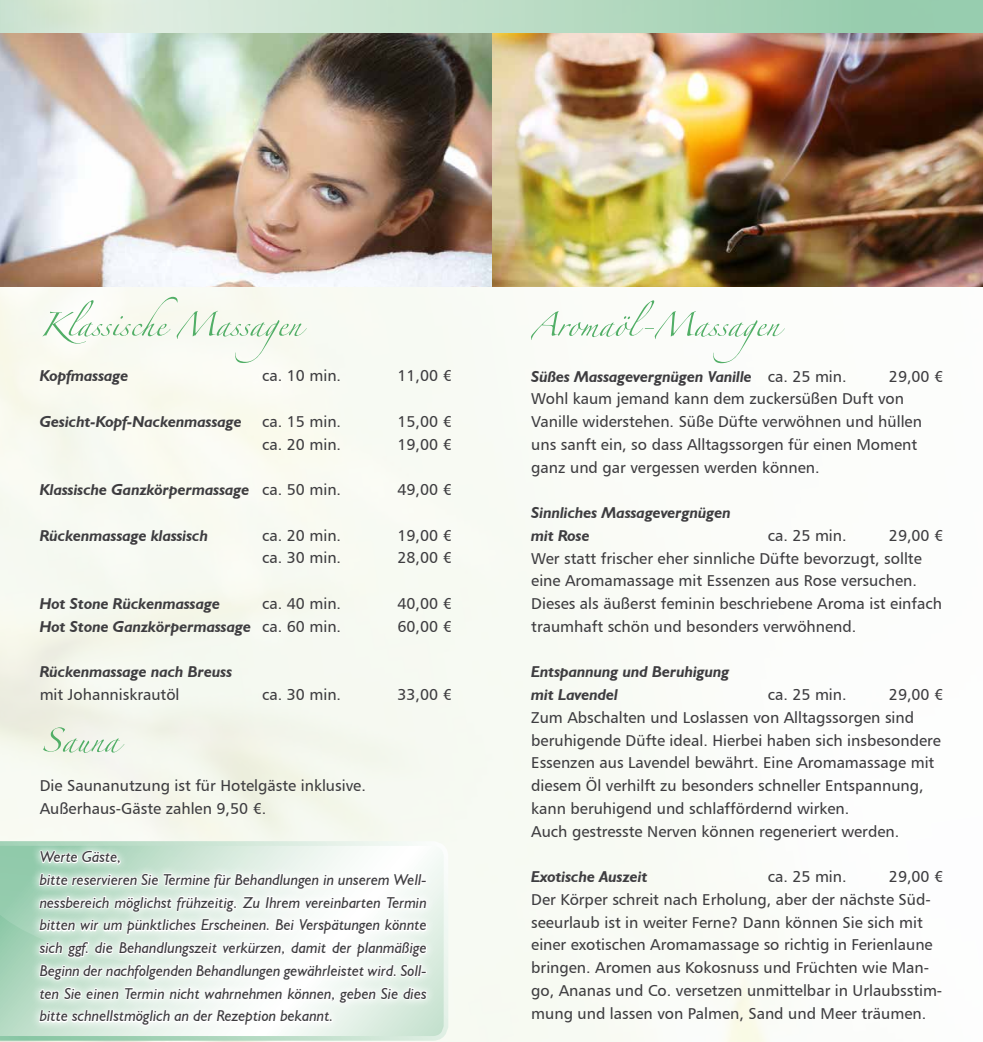
<style>
.page{position:relative;width:983px;height:1042px;background:#fff}
.page>*{position:absolute;margin:0;border:0;box-sizing:border-box;transform-origin:0 0}
.t1{font:52.5px "Zapfino Extra LT One";color:#51ae66}
.t2{font:15.75px/22.8px "Humanist 777 BT Roman B";color:#3e3d40}
.t3{font:italic 15.75px/22.8px "Humanist 521 BT";color:#3e3d40}
.t4{font:italic 700 15.75px/22.8px "Humanist 521 BT";color:#3e3d40}
.s1{font-family:"Humanist 777 BT Roman B";font-weight:400;font-style:normal}
</style>
<div class="page">
<img style="left:0;top:0;width:982px;height:1042px">
<img style="left:491px;top:33px;width:491px;height:253px">
<img style="left:0;top:33px;width:491px;height:253px">
<svg style="left:0;top:841px;width:448px;height:199px;background:#b9dcc6"></svg>
<svg style="left:0;top:776px;width:447px;height:192px;fill:#f5f8ef"></svg>
<div style="left:30px;top:842px;width:405px;height:193px;background:#fff;opacity:.88"></div>
<svg style="left:38px;top:849px;width:390px;height:187px"></svg>
<h1 class="t1" style="left:40px;top:286px;width:270px">Klassische Massagen</h1>
<h1 class="t1" style="left:531px;top:287px;width:256px">Aromaöl-Massagen</h1>
<p class="t4" style="left:531px;top:364px;width:317px">Süßes Massagevergnügen Vanille <span class="s1">ca. 25 min.</span></p>
<p class="t4" style="left:40px;top:364px;width:90px">Kopfmassage</p>
<p class="t2" style="left:262px;top:364px;width:80px">ca. 10 min.</p>
<p class="t2" style="left:397px;top:364px;width:56px">11,00 €</p>
<p class="t4" style="left:40px;top:410px;width:204px">Gesicht-Kopf-Nackenmassage</p>
<p class="t2" style="left:262px;top:410px;width:80px">ca. 15 min.</p>
<p class="t2" style="left:397px;top:410px;width:56px">15,00 €</p>
<p class="t2" style="left:262px;top:432px;width:80px">ca. 20 min.</p>
<p class="t2" style="left:397px;top:432px;width:56px">19,00 €</p>
<p class="t4" style="left:40px;top:478px;width:303px">Klassische Ganzkörpermassage <span class="s1">ca. 50 min.</span></p>
<p class="t2" style="left:397px;top:478px;width:56px">49,00 €</p>
<p class="t4" style="left:40px;top:524px;width:170px">Rückenmassage klassisch</p>
<p class="t2" style="left:262px;top:523px;width:80px">ca. 20 min.</p>
<p class="t2" style="left:397px;top:523px;width:56px">19,00 €</p>
<p class="t2" style="left:262px;top:546px;width:80px">ca. 30 min.</p>
<p class="t2" style="left:397px;top:546px;width:56px">28,00 €</p>
<p class="t4" style="left:40px;top:592px;width:182px">Hot Stone Rückenmassage</p>
<p class="t2" style="left:262px;top:592px;width:80px">ca. 40 min.</p>
<p class="t2" style="left:397px;top:592px;width:56px">40,00 €</p>
<p class="t4" style="left:40px;top:614px;width:303px">Hot Stone Ganzkörpermassage <span class="s1">ca. 60 min.</span></p>
<p class="t2" style="left:397px;top:614px;width:56px">60,00 €</p>
<p class="t4" style="left:40px;top:660px;width:194px">Rückenmassage nach Breuss</p>
<p class="t2" style="left:40px;top:683px;width:141px">mit Johanniskrautöl</p>
<p class="t2" style="left:262px;top:683px;width:80px">ca. 30 min.</p>
<p class="t2" style="left:397px;top:683px;width:56px">33,00 €</p>
<p class="t2" style="left:531px;top:364px;width:413px;text-indent:357px">29,00 € Wohl kaum jemand kann dem zuckersüßen Duft von Vanille widerstehen. Süße Düfte verwöhnen und hüllen uns sanft ein, so dass Alltagssorgen für einen Moment ganz und gar vergessen werden können.</p>
<p class="t4" style="left:531px;top:501px;width:201px">Sinnliches Massagevergnügen mit Rose</p>
<p class="t2" style="left:767px;top:524px;width:80px">ca. 25 min.</p>
<p class="t2" style="left:531px;top:524px;width:413px;text-indent:357px">29,00 € Wer statt frischer eher sinnliche Düfte bevorzugt, sollte eine Aromamassage mit Essenzen aus Rose versuchen.<br>Dieses als äußerst feminin beschriebene Aroma ist einfach traumhaft schön und besonders verwöhnend.</p>
<p class="t4" style="left:531px;top:660px;width:200px">Entspannung und Beruhigung mit Lavendel</p>
<p class="t2" style="left:767px;top:683px;width:80px">ca. 25 min.</p>
<p class="t2" style="left:531px;top:683px;width:413px;text-indent:357px">29,00 € Zum Abschalten und Loslassen von Alltagssorgen sind beruhigende Düfte ideal. Hierbei haben sich insbesondere Essenzen aus Lavendel bewährt. Eine Aromamassage mit diesem Öl verhilft zu besonders schneller Entspannung, kann beruhigend und schlaffördernd wirken.<br>Auch gestresste Nerven können regeneriert werden.</p>
<p class="t4" style="left:531px;top:865px;width:118px">Exotische Auszeit</p>
<p class="t2" style="left:767px;top:865px;width:80px">ca. 25 min.</p>
<h1 class="t1" style="left:40px;top:702px;width:80px">Sauna</h1>
<p class="t2" style="left:40px;top:774px;width:327px">Die Saunanutzung ist für Hotelgäste inklusive.<br>Außerhaus-Gäste zahlen 9,50 €.</p>
<p class="t3" style="left:40px;top:845px;width:388px">Werte Gäste,<br>bitte reservieren Sie Termine für Behandlungen in unserem Well&shy;nessbereich möglichst frühzeitig. Zu Ihrem vereinbarten Termin bitten wir um pünktliches Erscheinen. Bei Verspätungen könnte sich ggf. die Behandlungszeit verkürzen, damit der planmäßige Beginn der nachfolgenden Behandlungen gewährleistet wird. Soll&shy;ten Sie einen Termin nicht wahrnehmen können, geben Sie dies bitte schnellstmöglich an der Rezeption bekannt.</p>
<p class="t2" style="left:531px;top:865px;width:413px;text-indent:357px">29,00 € Der Körper schreit nach Erholung, aber der nächste Süd&shy;seeurlaub ist in weiter Ferne? Dann können Sie sich mit einer exotischen Aromamassage so richtig in Ferienlaune bringen. Aromen aus Kokosnuss und Früchten wie Man&shy;go, Ananas und Co. versetzen unmittelbar in Urlaubsstim&shy;mung und lassen von Palmen, Sand und Meer träumen.</p>
</div>
